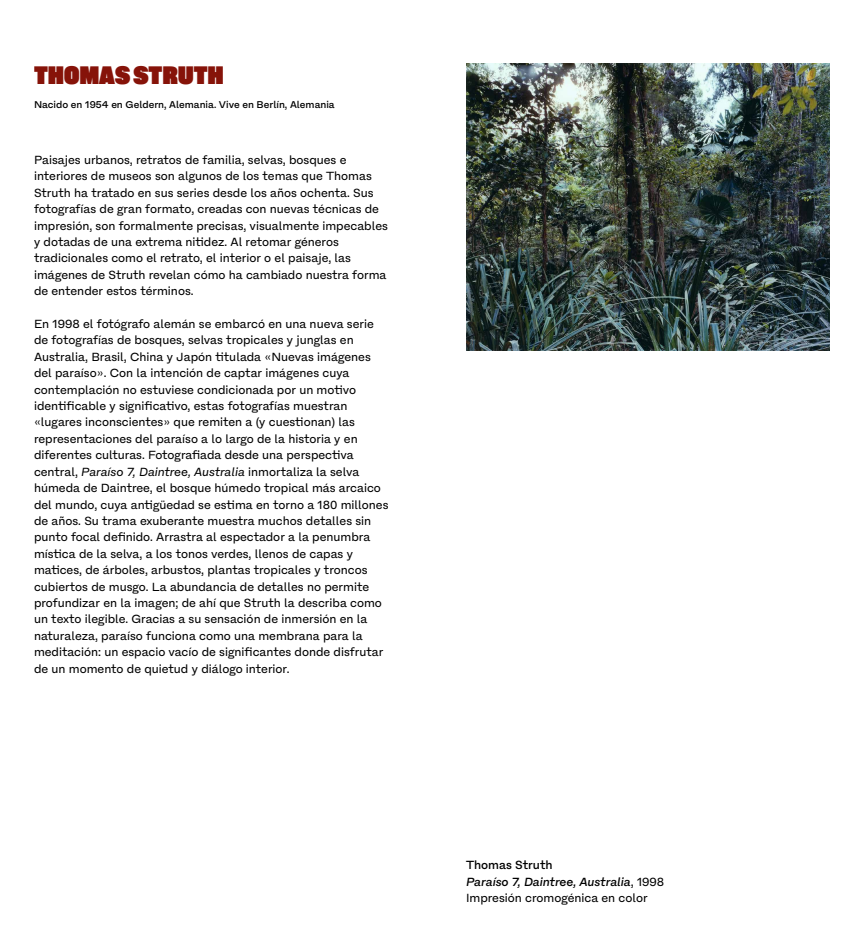
<style>
.page{position:relative;width:864px;height:936px;background:#fff}
.page>*{position:absolute;margin:0;border:0;box-sizing:border-box;transform-origin:0 0}
.t1{font:25.2px "Akkordeon Fourteen";letter-spacing:.01em;color:#861309}
.t2{font:12px/16.4px "Fracktif";color:#000}
.t3{font:500 10px "Fracktif";color:#000}
.s1{font-style:italic}
.s2{font-weight:500}
.s3{font-weight:500;font-style:italic}
</style>
<div class="page">
<img style="left:466px;top:64px;width:364px;height:287px">
<h1 class="t1" style="left:34px;top:61px;width:191px">THOMAS STRUTH</h1>
<p class="t3" style="left:34px;top:99px;width:302px">Nacido en 1954 en Geldern, Alemania. Vive en Berlín, Alemania</p>
<p class="t2" style="left:34px;top:152px;width:355px">Paisajes urbanos, retratos de familia, selvas, bosques e interiores de museos son algunos de los temas que Thomas Struth ha tratado en sus series desde los años ochenta. Sus fotografías de gran formato, creadas con nuevas técnicas de impresión, son formalmente precisas, visualmente impecables y dotadas de una extrema nitidez. Al retomar géneros tradicionales como el retrato, el interior o el paisaje, las imágenes de Struth revelan cómo ha cambiado nuestra forma de entender estos términos.</p>
<p class="t2" style="left:34px;top:316px;width:356px">En 1998 el fotógrafo alemán se embarcó en una nueva serie de fotografías de bosques, selvas tropicales y junglas en Australia, Brasil, China y Japón titulada «Nuevas imágenes del paraíso». Con la intención de captar imágenes cuya contemplación no estuviese condicionada por un motivo identificable y significativo, estas fotografías muestran «lugares inconscientes» que remiten a (y cuestionan) las representaciones del paraíso a lo largo de la historia y en diferentes culturas. Fotografiada desde una perspectiva central, <span class="s1">Paraíso 7, Daintree, Australia</span> inmortaliza la selva húmeda de Daintree, el bosque húmedo tropical más arcaico del mundo, cuya antigüedad se estima en torno a 180 millones de años. Su trama exuberante muestra muchos detalles sin punto focal definido. Arrastra al espectador a la penumbra mística de la selva, a los tonos verdes, llenos de capas y matices, de árboles, arbustos, plantas tropicales y troncos cubiertos de musgo. La abundancia de detalles no permite profundizar en la imagen; de ahí que Struth la describa como un texto ilegible. Gracias a su sensación de inmersión en la naturaleza, paraíso funciona como una membrana para la meditación: un espacio vacío de significantes donde disfrutar de un momento de quietud y diálogo interior.</p>
<p class="t2" style="left:466px;top:857px;width:200px"><span class="s2">Thomas Struth<br></span><span class="s3">Paraíso 7, Daintree, Australia</span>, 1998<br>Impresión cromogénica en color</p>
</div>
